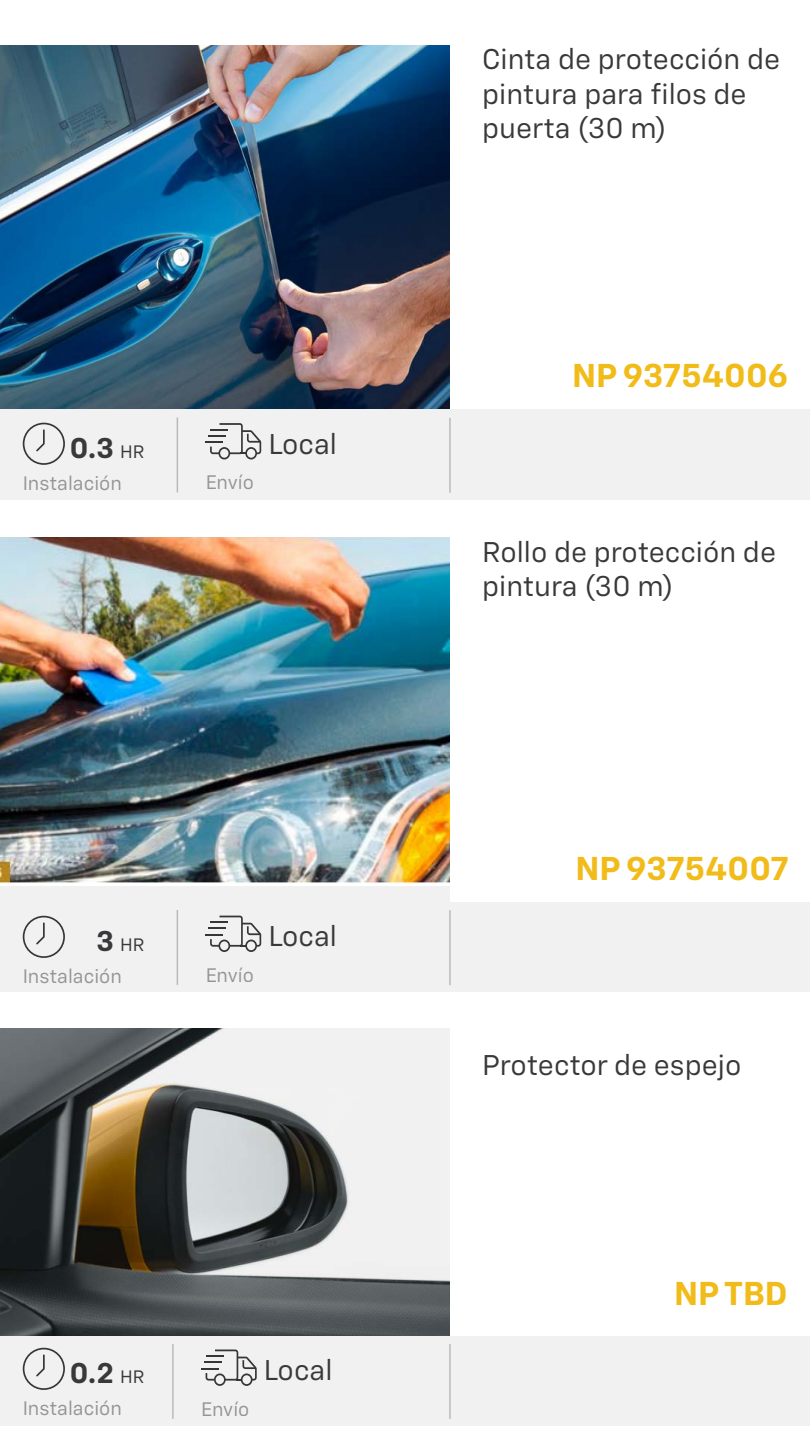
<style>
.page{position:relative;width:810px;height:1440px;background:#fff}
.page>*{position:absolute;margin:0;border:0;box-sizing:border-box;transform-origin:0 0}
.t1{font:700 33px "Chevy Sans";color:#f1bc1a}
.t2{font:28.5px/34.2px "Chevy Sans";color:#39383a}
.t3{font:700 28.5px "Chevy Sans";color:#39383a}
.t4{font:19.5px "Chevy Sans";color:#39383a}
.t5{font:18px "Chevy Sans";color:#39383a}
.s1{font-weight:400;font-size:18px}
.s2{font-weight:700;font-size:28.5px}
</style>
<div class="page">
<img style="left:0;top:45px;width:450px;height:364px">
<div style="left:0;top:409px;width:810px;height:91px;background:#f1f1f1"></div>
<hr style="left:449px;top:418px;width:2px;height:75px;background:#39383a">
<svg style="left:206px;top:423px;width:55px;height:37px"></svg>
<hr style="left:177px;top:417px;width:1px;height:75px;background:#39383a">
<div style="left:0;top:538px;width:449px;height:364px;background:#f1f1f1"></div>
<img style="left:0;top:538px;width:449px;height:347px">
<div style="left:0;top:902px;width:810px;height:90px;background:#f1f1f1"></div>
<hr style="left:449px;top:910px;width:2px;height:75px;background:#39383a">
<svg style="left:206px;top:916px;width:55px;height:36px"></svg>
<hr style="left:177px;top:910px;width:1px;height:75px;background:#39383a">
<img style="left:0;top:1028px;width:450px;height:308px">
<div style="left:0;top:1336px;width:810px;height:90px;background:#f1f1f1"></div>
<hr style="left:449px;top:1344px;width:2px;height:75px;background:#39383a">
<svg style="left:201px;top:1350px;width:56px;height:36px"></svg>
<hr style="left:172px;top:1344px;width:2px;height:75px;background:#39383a">
<svg style="left:23px;top:423px;width:42px;height:42px"></svg>
<svg style="left:23px;top:916px;width:42px;height:42px"></svg>
<svg style="left:23px;top:1348px;width:42px;height:42px"></svg>
<p class="t3" style="left:70px;top:430px;width:76px">0.3 <span class="s1">HR</span></p>
<p class="t4" style="left:22px;top:471px;width:101px">Instalación</p>
<p class="t4" style="left:206px;top:470px;width:50px">Envío</p>
<p class="t2" style="left:268px;top:426px;width:70px">Local</p>
<p class="t5" style="left:96px;top:934px;width:50px"><span class="s2">3</span> HR</p>
<p class="t4" style="left:22px;top:964px;width:101px">Instalación</p>
<p class="t4" style="left:206px;top:963px;width:50px">Envío</p>
<p class="t2" style="left:268px;top:919px;width:70px">Local</p>
<p class="t3" style="left:70px;top:1355px;width:76px">0.2 <span class="s1">HR</span></p>
<p class="t4" style="left:22px;top:1396px;width:101px">Instalación</p>
<p class="t4" style="left:201px;top:1397px;width:50px">Envío</p>
<p class="t2" style="left:264px;top:1352px;width:70px">Local</p>
<p class="t2" style="left:482px;top:42px;width:299px">Cinta de protección de pintura para filos de puerta (30 m)</p>
<p class="t1" style="left:572px;top:355px;width:218px">NP 93754006</p>
<p class="t2" style="left:482px;top:534px;width:295px">Rollo de protección de pintura (30 m)</p>
<p class="t1" style="left:576px;top:847px;width:215px">NP 93754007</p>
<p class="t2" style="left:482px;top:1048px;width:261px">Protector de espejo</p>
<p class="t1" style="left:674px;top:1273px;width:115px">NP TBD</p>
</div>
